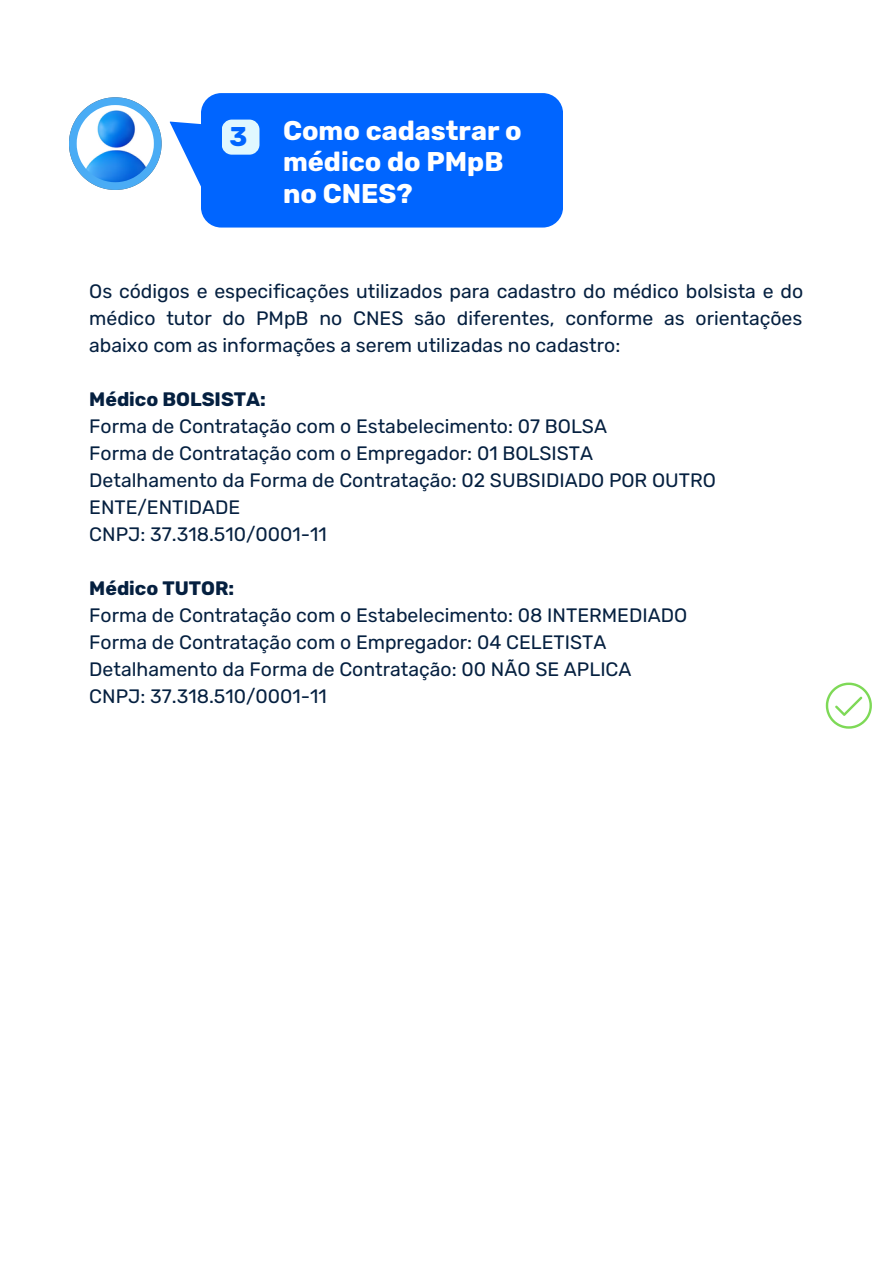
<style>
.page{position:relative;width:893px;height:1264px;background:#fff}
.page>*{position:absolute;margin:0;border:0;box-sizing:border-box;transform-origin:0 0}
.t1{font:700 27px/31.5px "Rubik";color:#fff}
.t2{font:700 27px "Rubik";color:#0065ff}
.t3{font:19.35px/27px "Rubik";color:#052040;text-align:justify}
.t4{font:700 19.35px "Rubik";color:#052040}
</style>
<div class="page">
<div style="left:201px;top:93px;width:362px;height:134px;background:#0065ff;border-radius:20px"></div>
<svg style="left:169px;top:121px;width:91px;height:93px"></svg>
<div style="left:222px;top:120px;width:37px;height:35px;background:#e0f8ff;border-radius:10px"></div>
<svg style="left:69px;top:97px;width:93px;height:93px"></svg>
<svg style="left:825px;top:682px;width:46px;height:46px"></svg>
<p class="t2" style="left:229px;top:121px;width:19px">3</p>
<p class="t1" style="left:283px;top:114px;width:240px">Como cadastrar o médico do PMpB no CNES?</p>
<p class="t3" style="left:89px;top:278px;width:715px">Os códigos e especificações utilizados para cadastro do médico bolsista e do médico tutor do PMpB no CNES são diferentes, conforme as orientações abaixo com as informações a serem utilizadas no cadastro:</p>
<p class="t4" style="left:89px;top:388px;width:178px">Médico BOLSISTA:</p>
<p class="t3" style="left:89px;top:412px;width:519px">Forma de Contratação com o Estabelecimento: 07 BOLSA</p>
<p class="t3" style="left:89px;top:439px;width:505px">Forma de Contratação com o Empregador: 01 BOLSISTA</p>
<p class="t3" style="left:89px;top:466px;width:628px">Detalhamento da Forma de Contratação: 02 SUBSIDIADO POR OUTRO<br>ENTE/ENTIDADE</p>
<p class="t3" style="left:89px;top:520px;width:239px">CNPJ: 37.318.510/0001-11</p>
<p class="t4" style="left:89px;top:576px;width:147px">Médico TUTOR:</p>
<p class="t3" style="left:89px;top:601px;width:599px">Forma de Contratação com o Estabelecimento: 08 INTERMEDIADO</p>
<p class="t3" style="left:89px;top:628px;width:518px">Forma de Contratação com o Empregador: 04 CELETISTA</p>
<p class="t3" style="left:89px;top:655px;width:543px">Detalhamento da Forma de Contratação: 00 NÃO SE APLICA</p>
<p class="t3" style="left:89px;top:682px;width:239px">CNPJ: 37.318.510/0001-11</p>
</div>
